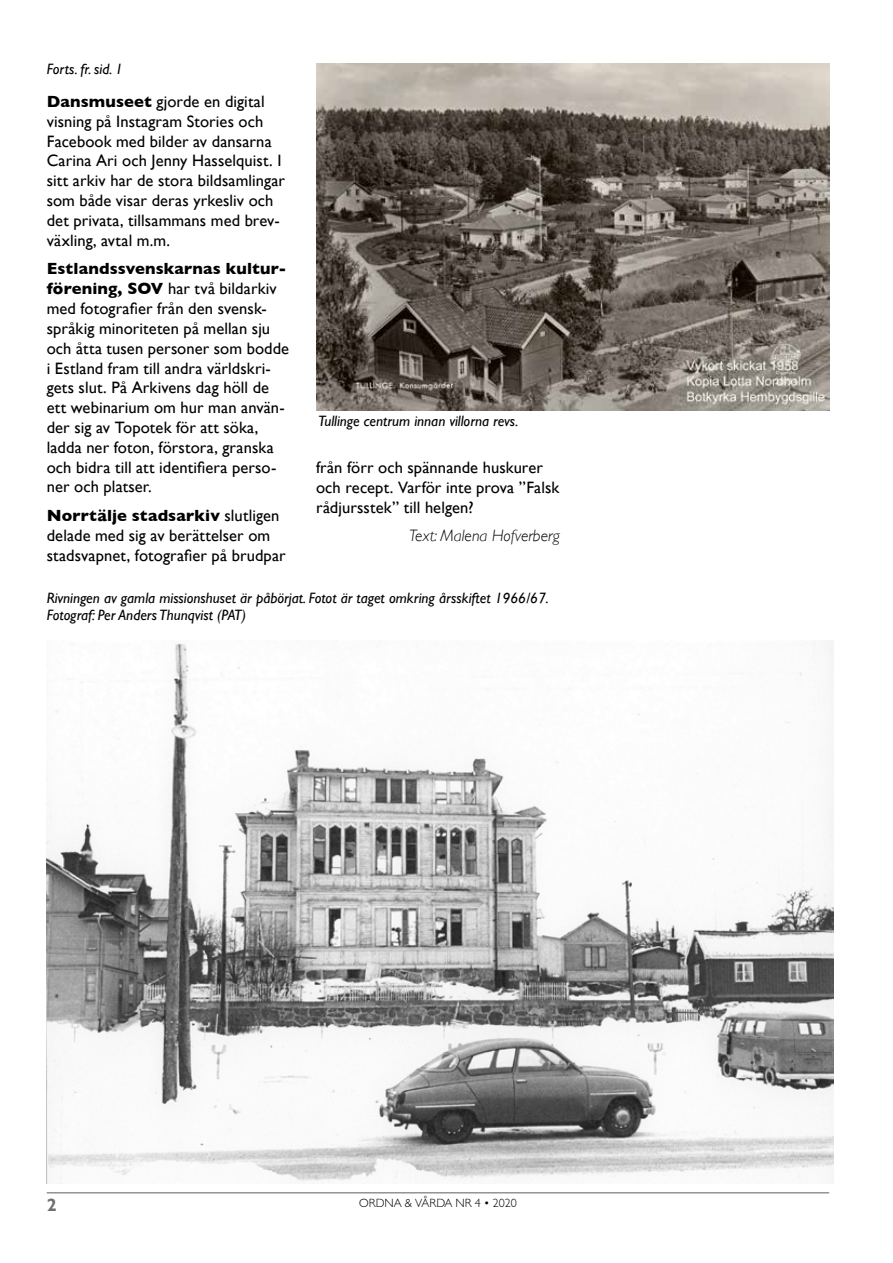
<style>
.page{position:relative;width:893px;height:1263px;background:#fff}
.page>*{position:absolute;margin:0;border:0;box-sizing:border-box;transform-origin:0 0}
.t1{font:700 18px "Gill Sans MT Pro";color:#706f6f}
.t2{font:16.5px/19.8px "Gill Sans";letter-spacing:.005em;color:#000}
.t3{font:italic 300 16.5px "Gill Sans";color:#000}
.t4{font:italic 15px/17.2px "Gill Sans";color:#000}
.t5{font:300 12px "Gill Sans MT Pro";color:#000}
.s1{font-weight:700}
</style>
<div class="page">
<hr style="left:47px;top:1192px;width:782px;height:1px;background:#706f6f">
<img style="left:47px;top:641px;width:786px;height:543px">
<img style="left:316px;top:64px;width:513px;height:347px">
<p class="t4" style="left:47px;top:60px;width:78px">Forts. fr. sid. 1</p>
<p class="t2" style="left:47px;top:91px;width:240px"><span class="s1">Dansmuseet</span> gjorde en digital visning på Instagram Stories och<br>Facebook med bilder av dansarna<br>Carina Ari och Jenny Hasselquist. I sitt arkiv har de stora bildsamlingar som både visar deras yrkesliv och det privata, tillsammans med brev&shy;växling, avtal m.m.</p>
<p class="t2" style="left:47px;top:259px;width:244px"><span class="s1">Estlandssvenskarnas kultur&shy;förening, SOV</span> har två bildarkiv med fotografier från den svensk&shy;språkig minoriteten på mellan sju och åtta tusen personer som bodde i Estland fram till andra världskri&shy;gets slut. På Arkivens dag höll de ett webinarium om hur man använ&shy;der sig av Topotek för att söka, ladda ner foton, förstora, granska och bidra till att identifiera perso&shy;ner och platser.</p>
<p class="t2" style="left:47px;top:505px;width:240px"><span class="s1">Norrtälje stadsarkiv</span> slutligen delade med sig av berättelser om stadsvapnet, fotografier på brudpar</p>
<p class="t4" style="left:318px;top:412px;width:202px">Tullinge centrum innan villorna revs.</p>
<p class="t2" style="left:316px;top:457px;width:245px">från förr och spännande huskurer och recept. Varför inte prova ”Falsk rådjursstek” till helgen?</p>
<p class="t3" style="left:409px;top:526px;width:152px">Text: Malena Hofverberg</p>
<p class="t4" style="left:47px;top:589px;width:503px">Rivningen av gamla missionshuset är påbörjat. Fotot är taget omkring årsskiftet 1966/67.<br>Fotograf: Per Anders Thunqvist (PAT)</p>
<p class="t1" style="left:47px;top:1194px;width:11px">2</p>
<p class="t5" style="left:359px;top:1196px;width:159px">ORDNA &amp; VÅRDA NR 4 • 2020</p>
</div>
